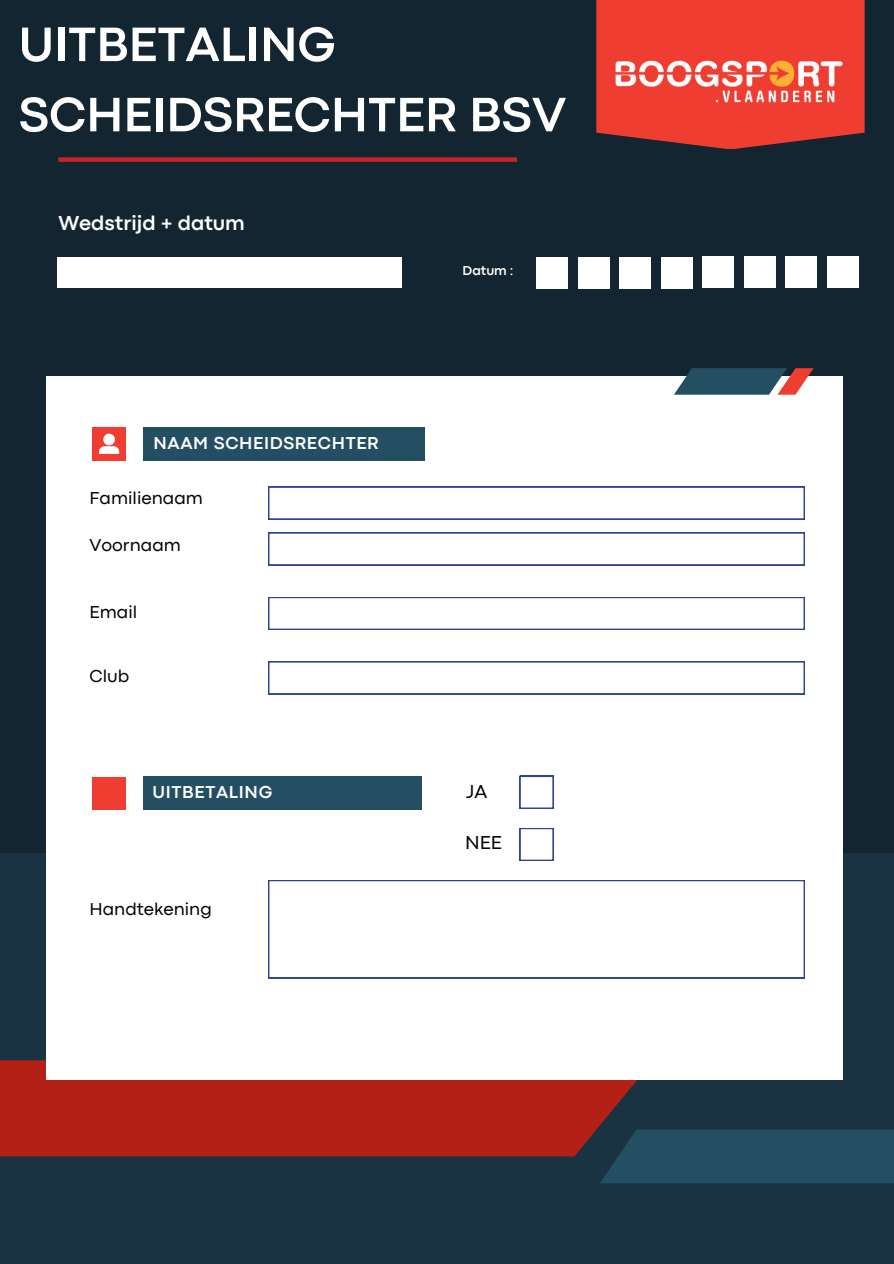
<style>
.page{position:relative;width:894px;height:1264px;background:#fff}
.page>*{position:absolute;margin:0;border:0;box-sizing:border-box;transform-origin:0 0}
.t1{font:700 50.4px/70.2px "Codec Pro";color:#fff}
.t2{font:700 21px "Codec Pro";color:#fff}
.t3{font:19.5px "Codec Pro";color:#000}
.t4{font:18px "Codec Pro";color:#000}
.t5{font:700 18px "Codec Pro";letter-spacing:.035em;color:#fff}
.t6{font:700 13.5px "Codec Pro";color:#fff}
</style>
<div class="page">
<div style="left:0;top:0;width:893px;height:1263px;background:#122530"></div>
<div style="left:58px;top:157px;width:459px;height:5px;background:#c8222c"></div>
<div style="left:57px;top:257px;width:344px;height:31px;background:#fff"></div>
<div style="left:536px;top:257px;width:31px;height:31px;background:#fff"></div>
<div style="left:619px;top:257px;width:31px;height:31px;background:#fff"></div>
<div style="left:578px;top:257px;width:31px;height:31px;background:#fff"></div>
<div style="left:661px;top:257px;width:31px;height:31px;background:#fff"></div>
<div style="left:702px;top:256px;width:31px;height:32px;background:#fff"></div>
<div style="left:743px;top:256px;width:32px;height:32px;background:#fff"></div>
<div style="left:785px;top:256px;width:31px;height:32px;background:#fff"></div>
<div style="left:826px;top:256px;width:32px;height:32px;background:#fff"></div>
<div style="left:0;top:852px;width:893px;height:411px;background:#193342"></div>
<div style="left:0;top:1060px;width:653px;height:96px;background:#b42015"></div>
<div style="left:46px;top:376px;width:796px;height:703px;background:#fff"></div>
<div style="left:93px;top:777px;width:32px;height:32px;background:#ef3e31"></div>
<div style="left:93px;top:427px;width:32px;height:33px;background:#ef3e31"></div>
<svg style="left:268px;top:487px;width:536px;height:32px"></svg>
<svg style="left:268px;top:532px;width:536px;height:33px"></svg>
<svg style="left:268px;top:597px;width:536px;height:32px"></svg>
<svg style="left:268px;top:661px;width:536px;height:33px"></svg>
<svg style="left:268px;top:880px;width:536px;height:98px"></svg>
<div style="left:143px;top:427px;width:282px;height:33px;background:#244f62"></div>
<div style="left:143px;top:776px;width:278px;height:33px;background:#244f62"></div>
<svg style="left:519px;top:776px;width:34px;height:32px"></svg>
<div style="left:599px;top:1129px;width:294px;height:54px;background:#244f62"></div>
<svg style="left:99px;top:433px;width:20px;height:21px"></svg>
<svg style="left:596px;top:0;width:268px;height:149px;background:#dc3b30"></svg>
<svg style="left:674px;top:368px;width:139px;height:27px"></svg>
<img style="left:605px;top:53px;width:245px;height:59px">
<svg style="left:519px;top:828px;width:34px;height:32px"></svg>
<p class="t1" style="left:19px;top:13px;width:549px">UITBETALING<br>SCHEIDSRECHTER BSV</p>
<p class="t2" style="left:58px;top:215px;width:188px">Wedstrijd + datum</p>
<p class="t5" style="left:153px;top:436px;width:227px">NAAM SCHEIDSRECHTER</p>
<p class="t4" style="left:89px;top:491px;width:115px">Familienaam</p>
<p class="t4" style="left:89px;top:538px;width:93px">Voornaam</p>
<p class="t4" style="left:89px;top:605px;width:49px">Email</p>
<p class="t4" style="left:89px;top:670px;width:41px">Club</p>
<p class="t5" style="left:153px;top:785px;width:121px">UITBETALING</p>
<p class="t4" style="left:89px;top:902px;width:124px">Handtekening</p>
<p class="t6" style="left:462px;top:265px;width:52px">Datum :</p>
<p class="t3" style="left:466px;top:784px;width:23px">JA</p>
<p class="t3" style="left:465px;top:835px;width:38px">NEE</p>
</div>
